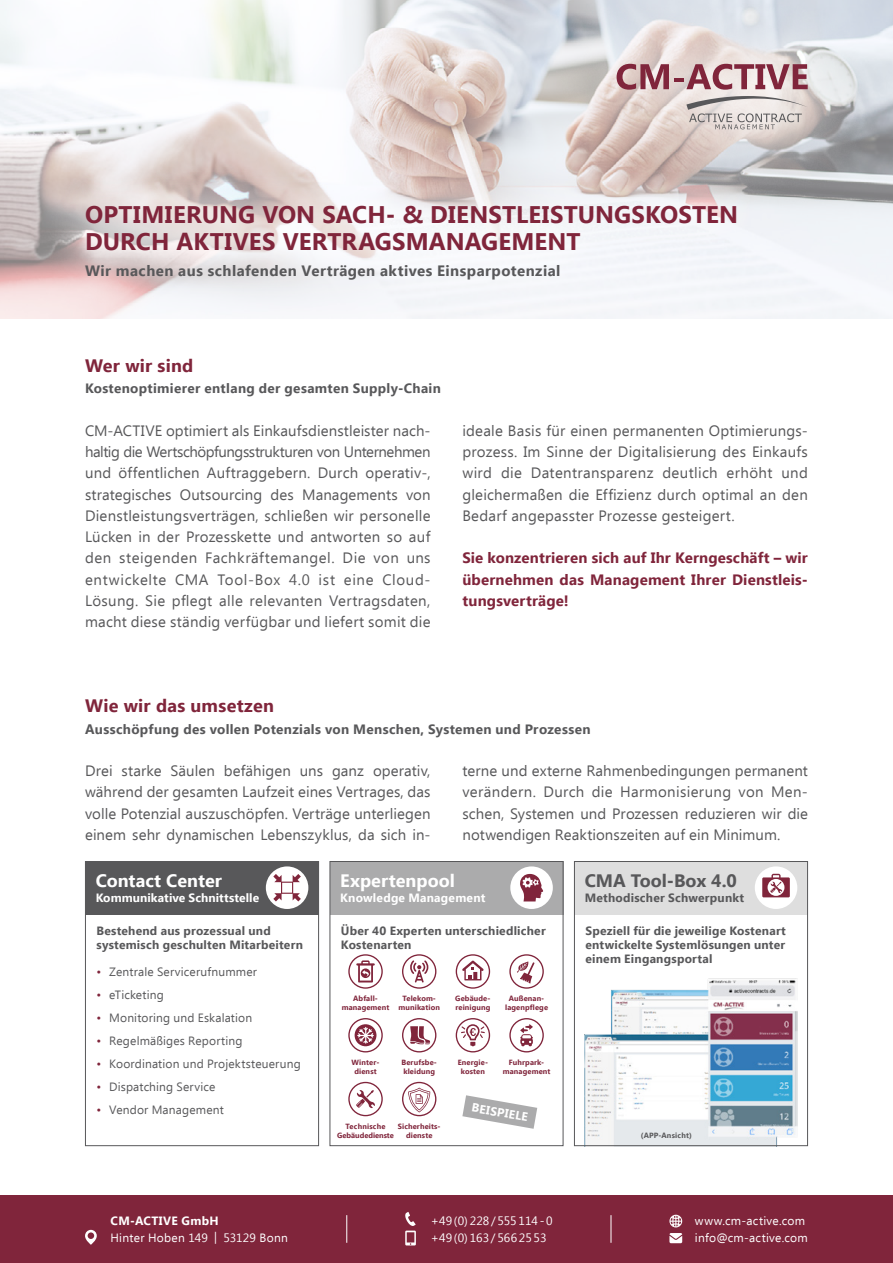
<style>
.page{position:relative;width:893px;height:1263px;background:#fff}
.page>*{position:absolute;margin:0;border:0;box-sizing:border-box;transform-origin:0 0}
.t1{font:700 24px/27px "Ebrima";letter-spacing:.005em;color:#80253b}
.t2{font:700 18px "Ebrima";letter-spacing:.01em;color:#80253b}
.t3{font:700 18px "Ebrima";color:#fff}
.t4{font:700 18px "Ebrima";color:#58585a}
.t5{font:15px/21.3px "Ebrima";letter-spacing:.01em;color:#58585a;text-align:justify}
.t6{font:700 15px/21.3px "Ebrima";letter-spacing:.01em;color:#80253b;text-align:justify}
.t7{font:700 15px "Ebrima";letter-spacing:.03em;color:#58585a}
.t8{font:700 13.5px "Ebrima";letter-spacing:.025em;color:#58585a}
.t9{font:700 12px/14.4px "Ebrima";letter-spacing:.02em;color:#58585a}
.t10{font:12px "Ebrima";letter-spacing:.015em;color:#58585a}
.t11{font:12px/16.5px "Ebrima";letter-spacing:.02em;color:#fff}
.t12{font:700 12px "Ebrima";letter-spacing:.015em;color:#fff}
.t13{font:700 7.5px/9px "Ebrima";letter-spacing:.015em;color:#80253b;text-align:center}
.t14{font:700 7.5px "Ebrima";letter-spacing:.025em;color:#58585a}
.s1{color:#80253b}
</style>
<div class="page">
<img style="left:0;top:0;width:893px;height:319px">
<div style="left:0;top:1195px;width:893px;height:68px;background:#80253b"></div>
<svg style="left:85px;top:1230px;width:12px;height:15px"></svg>
<svg style="left:405px;top:1212px;width:11px;height:33px"></svg>
<svg style="left:669px;top:1215px;width:13px;height:12px"></svg>
<svg style="left:669px;top:1233px;width:13px;height:10px"></svg>
<svg style="left:346px;top:1215px;width:1px;height:28px"></svg>
<svg style="left:611px;top:1215px;width:1px;height:28px"></svg>
<svg style="left:545px;top:0;width:335px;height:202px;background:#d1cecf"></svg>
<svg style="left:617px;top:64px;width:52px;height:26px"></svg>
<hr style="left:674px;top:78px;width:10px;height:4px;background:#80253b">
<svg style="left:686px;top:64px;width:122px;height:26px;background:#ba8d95"></svg>
<svg style="left:686px;top:96px;width:122px;height:33px;background:#cfc8c5"></svg>
<img style="left:585px;top:978px;width:212px;height:166px">
<div style="left:38px;top:158px;width:747px;height:170px;background:#fff;opacity:.5"></div>
<div style="left:48px;top:168px;width:726px;height:122px;background:#fff;opacity:.8"></div>
<div style="left:85px;top:861px;width:234px;height:53px;background:#58585a"></div>
<div style="left:330px;top:861px;width:233px;height:53px;background:#ababac"></div>
<div style="left:574px;top:861px;width:234px;height:53px;background:#dedede"></div>
<div style="left:266px;top:866px;width:42px;height:43px;background:#fff;border-radius:50%"></div>
<svg style="left:273px;top:874px;width:28px;height:27px"></svg>
<div style="left:755px;top:866px;width:42px;height:43px;background:#fff;border-radius:50%"></div>
<svg style="left:762px;top:874px;width:28px;height:23px"></svg>
<div style="left:510px;top:866px;width:43px;height:43px;background:#fff;border-radius:50%"></div>
<svg style="left:520px;top:874px;width:23px;height:27px"></svg>
<div style="left:85px;top:861px;width:234px;height:285px;border:1px solid #58585a"></div>
<div style="left:330px;top:861px;width:233px;height:285px;border:1px solid #58585a"></div>
<div style="left:574px;top:861px;width:234px;height:285px;border:1px solid #58585a"></div>
<svg style="left:462px;top:1095px;width:75px;height:34px"></svg>
<div style="left:456px;top:1018px;width:34px;height:34px;border:1px solid #80253b;border-radius:50%"></div>
<svg style="left:461px;top:1024px;width:24px;height:22px"></svg>
<div style="left:509px;top:1018px;width:35px;height:34px;border:1px solid #80253b;border-radius:50%"></div>
<svg style="left:520px;top:1024px;width:13px;height:22px"></svg>
<div style="left:348px;top:1018px;width:35px;height:34px;border:1px solid #80253b;border-radius:50%"></div>
<svg style="left:355px;top:1024px;width:21px;height:22px"></svg>
<div style="left:402px;top:954px;width:34px;height:35px;border:1px solid #80253b;border-radius:50%"></div>
<svg style="left:410px;top:960px;width:18px;height:22px"></svg>
<div style="left:348px;top:954px;width:35px;height:35px;border:1px solid #80253b;border-radius:50%"></div>
<svg style="left:356px;top:960px;width:19px;height:22px"></svg>
<div style="left:456px;top:954px;width:34px;height:35px;border:1px solid #80253b;border-radius:50%"></div>
<svg style="left:462px;top:960px;width:22px;height:20px"></svg>
<div style="left:509px;top:954px;width:35px;height:35px;border:1px solid #80253b;border-radius:50%"></div>
<svg style="left:517px;top:961px;width:17px;height:22px"></svg>
<div style="left:402px;top:1082px;width:34px;height:34px;border:1px solid #80253b;border-radius:50%"></div>
<svg style="left:408px;top:1087px;width:22px;height:25px"></svg>
<div style="left:348px;top:1082px;width:35px;height:34px;border:1px solid #80253b;border-radius:50%"></div>
<svg style="left:356px;top:1090px;width:19px;height:18px"></svg>
<div style="left:402px;top:1018px;width:34px;height:34px;border:1px solid #80253b;border-radius:50%"></div>
<svg style="left:410px;top:1026px;width:20px;height:18px"></svg>
<p class="t1" style="left:85px;top:202px;width:655px">OPTIMIERUNG VON SACH- &amp; DIENSTLEISTUNGSKOSTEN<br>DURCH AKTIVES VERTRAGSMANAGEMENT</p>
<p class="t7" style="left:85px;top:260px;width:477px">Wir machen aus schlafenden Verträgen aktives Einsparpotenzial</p>
<p class="t2" style="left:85px;top:352px;width:110px">Wer wir sind</p>
<p class="t8" style="left:85px;top:378px;width:357px">Kostenoptimierer entlang der gesamten Supply-Chain</p>
<p class="t5" style="left:85px;top:421px;width:347px;text-align:left">CM-ACTIVE optimiert als Einkaufsdienstleister nach&shy;haltig die Wertschöpfungsstrukturen von Unternehmen und öffentlichen Auftraggebern. Durch operativ-, strategisches Outsourcing des Managements von Dienstleistungsverträgen, schließen wir personelle Lücken in der Prozesskette und antworten so auf den steigenden Fachkräftemangel. Die von uns entwickelte CMA Tool-Box 4.0 ist eine Cloud-Lösung. Sie pflegt alle relevanten Vertragsdaten, macht diese ständig verfügbar und liefert somit die</p>
<p class="t5" style="left:462px;top:421px;width:347px">ideale Basis für einen permanenten Optimierungs&shy;prozess. Im Sinne der Digitalisierung des Einkaufs wird die Datentransparenz deutlich erhöht und gleichermaßen die Effizienz durch optimal an den Bedarf angepasster Prozesse gesteigert.</p>
<p class="t6" style="left:462px;top:548px;width:347px">Sie konzentrieren sich auf Ihr Kerngeschäft – wir übernehmen das Management Ihrer Dienstleis&shy;tungsverträge!</p>
<p class="t2" style="left:85px;top:692px;width:190px">Wie wir das umsetzen</p>
<p class="t8" style="left:85px;top:719px;width:507px">Ausschöpfung des vollen Potenzials von Menschen, Systemen und Prozessen</p>
<p class="t5" style="left:85px;top:761px;width:347px">Drei starke Säulen befähigen uns ganz operativ, während der gesamten Laufzeit eines Vertrages, das volle Potenzial auszuschöpfen. Verträge unterliegen einem sehr dynamischen Lebenszyklus, da sich in-</p>
<p class="t5" style="left:462px;top:761px;width:347px">terne und externe Rahmenbedingungen permanent verändern. Durch die Harmonisierung von Men&shy;schen, Systemen und Prozessen reduzieren wir die notwendigen Reaktionszeiten auf ein Minimum.</p>
<p class="t3" style="left:96px;top:867px;width:128px">Contact Center</p>
<p class="t12" style="left:96px;top:888px;width:165px">Kommunikative Schnittstelle</p>
<p class="t3" style="left:340px;top:867px;width:116px">Expertenpool</p>
<p class="t12" style="left:340px;top:888px;width:147px">Knowledge Management</p>
<p class="t4" style="left:585px;top:867px;width:154px">CMA Tool-Box 4.0</p>
<p class="t9" style="left:585px;top:891px;width:161px">Methodischer Schwerpunkt</p>
<p class="t9" style="left:96px;top:924px;width:208px">Bestehend aus prozessual und systemisch geschulten Mitarbeitern</p>
<p class="t10" style="left:96px;top:963px;width:162px"><span class="s1">•</span> Zentrale Servicerufnummer</p>
<p class="t10" style="left:96px;top:986px;width:69px"><span class="s1">•</span> eTicketing</p>
<p class="t10" style="left:96px;top:1009px;width:157px"><span class="s1">•</span> Monitoring und Eskalation</p>
<p class="t10" style="left:96px;top:1032px;width:148px"><span class="s1">•</span> Regelmäßiges Reporting</p>
<p class="t10" style="left:96px;top:1055px;width:206px"><span class="s1">•</span> Koordination und Projektsteuerung</p>
<p class="t10" style="left:96px;top:1078px;width:120px"><span class="s1">•</span> Dispatching Service</p>
<p class="t10" style="left:96px;top:1101px;width:129px"><span class="s1">•</span> Vendor Management</p>
<p class="t12" style="left:111px;top:1212px;width:110px">CM-ACTIVE GmbH</p>
<p class="t11" style="left:111px;top:1230px;width:179px">Hinter Hoben 149 | 53129 Bonn</p>
<p class="t9" style="left:341px;top:924px;width:206px">Über 40 Experten unterschiedlicher<br>Kostenarten</p>
<p class="t9" style="left:585px;top:924px;width:202px;text-align:justify">Speziell für die jeweilige Kostenart entwickelte Systemlösungen unter einem Eingangsportal</p>
<p class="t13" style="left:342px;top:994px;width:49px">Abfall&shy;management</p>
<p class="t13" style="left:398px;top:994px;width:43px">Telekom&shy;munikation</p>
<p class="t13" style="left:455px;top:994px;width:37px;text-align:left">Gebäude&shy;reinigung</p>
<p class="t13" style="left:505px;top:994px;width:44px">Außenan&shy;lagenpflege</p>
<p class="t13" style="left:352px;top:1058px;width:28px">Winter&shy;dienst</p>
<p class="t13" style="left:401px;top:1058px;width:36px;text-align:left">Berufsbe&shy;kleidung</p>
<p class="t13" style="left:337px;top:1122px;width:58px">Technische<br>Gebäudedienste</p>
<p class="t13" style="left:398px;top:1122px;width:44px">Sicherheits&shy;dienste</p>
<p class="t13" style="left:458px;top:1058px;width:31px">Energie&shy;kosten</p>
<p class="t13" style="left:503px;top:1058px;width:49px">Fuhrpark&shy;management</p>
<p class="t12" style="left:473px;top:1098px;width:58px;rotate:10deg">BEISPIELE</p>
<p class="t14" style="left:641px;top:1129px;width:52px">(APP-Ansicht)</p>
<p class="t11" style="left:431px;top:1213px;width:123px">+49 (0) 228 / 555 114 - 0 +49 (0) 163 / 566 25 53</p>
<p class="t11" style="left:695px;top:1213px;width:114px">www.cm-active.com info@cm-active.com</p>
</div>
